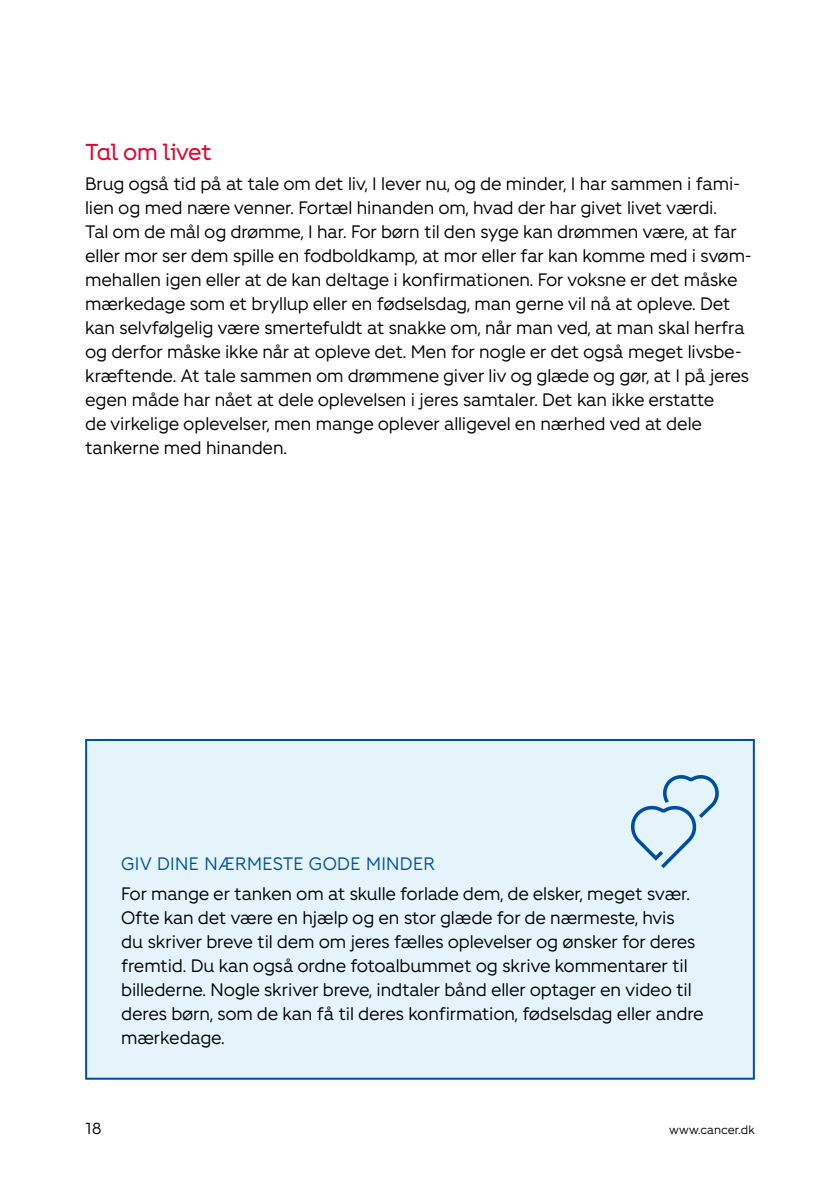
<style>
.page{position:relative;width:840px;height:1191px;background:#fff}
.page>*{position:absolute;margin:0;border:0;box-sizing:border-box;transform-origin:0 0}
.t1{font:23px "Fighter Overskrift";letter-spacing:-.04em;color:#e4032e}
.t2{font:18px/24px "Fighter";letter-spacing:-.01em;color:#000}
.t3{font:18px "Fighter";letter-spacing:.02em;color:#004f9f}
.t4{font:16px "Fighter";color:#000}
.t5{font:12px "Fighter";color:#000}
</style>
<div class="page">
<div style="left:86px;top:740px;width:667px;height:338px;background:#e5f4fa"></div>
<div style="left:85px;top:739px;width:669px;height:340px;border:2px solid #004f9f"></div>
<svg style="left:631px;top:775px;width:87px;height:93px"></svg>
<p class="t1" style="left:85px;top:139px;width:128px">Tal om livet</p>
<p class="t2" style="left:85px;top:170px;width:668px">Brug også tid på at tale om det liv, I lever nu, og de minder, I har sammen i fami&shy;lien og med nære venner. Fortæl hinanden om, hvad der har givet livet værdi.<br>Tal om de mål og drømme, I har. For børn til den syge kan drømmen være, at far eller mor ser dem spille en fodboldkamp, at mor eller far kan komme med i svøm&shy;mehallen igen eller at de kan deltage i konfirmationen. For voksne er det måske mærkedage som et bryllup eller en fødselsdag, man gerne vil nå at opleve. Det kan selvfølgelig være smertefuldt at snakke om, når man ved, at man skal herfra og derfor måske ikke når at opleve det. Men for nogle er det også meget livsbe&shy;kræftende. At tale sammen om drømmene giver liv og glæde og gør, at I på jeres egen måde har nået at dele oplevelsen i jeres samtaler. Det kan ikke erstatte<br>de virkelige oplevelser, men mange oplever alligevel en nærhed ved at dele tankerne med hinanden.</p>
<p class="t3" style="left:121px;top:851px;width:315px">GIV DINE NÆRMESTE GODE MINDER</p>
<p class="t2" style="left:121px;top:880px;width:583px">For mange er tanken om at skulle forlade dem, de elsker, meget svær.<br>Ofte kan det være en hjælp og en stor glæde for de nærmeste, hvis<br>du skriver breve til dem om jeres fælles oplevelser og ønsker for deres fremtid. Du kan også ordne fotoalbummet og skrive kommentarer til billederne. Nogle skriver breve, indtaler bånd eller optager en video til deres børn, som de kan få til deres konfirmation, fødselsdag eller andre mærkedage.</p>
<p class="t4" style="left:85px;top:1117px;width:18px">18</p>
<p class="t5" style="left:668px;top:1121px;width:87px">www.cancer.dk</p>
</div>
